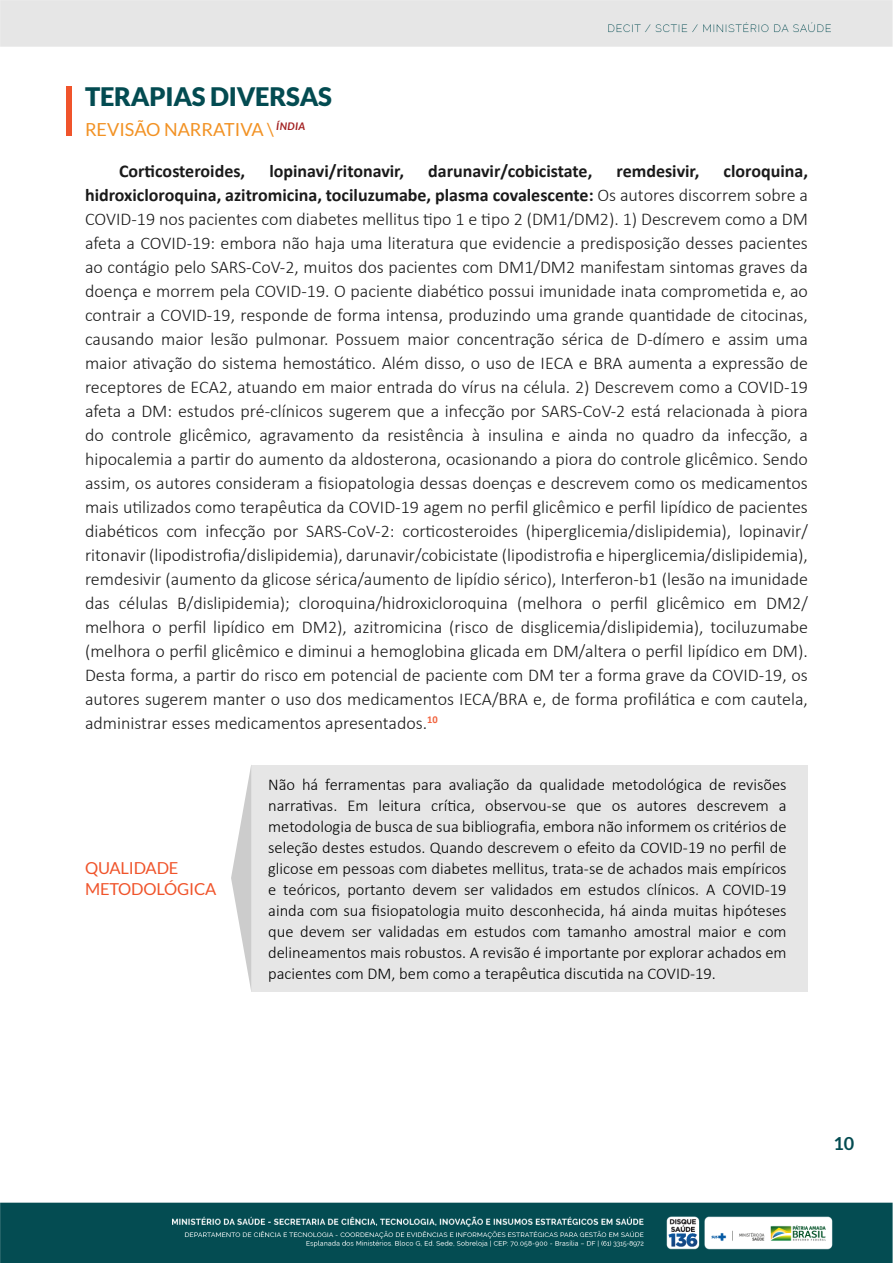
<style>
.page{position:relative;width:893px;height:1263px;background:#fff}
.page>*{position:absolute;margin:0;border:0;box-sizing:border-box;transform-origin:0 0}
.t1{font:900 25.5px "Lato";letter-spacing:-.01em;color:#034b51}
.t2{font:300 18px/24px "Calibri";color:#1a1a1a;text-align:justify}
.t3{font:700 18px "Calibri";color:#1a1a1a}
.t4{font:18px "Lato";color:#f29224}
.t5{font:700 18px "Lato";color:#034b51}
.t6{font:300 16.5px/21px "Calibri";color:#000;text-align:justify}
.t7{font:16.5px/21px "Lato";letter-spacing:-.01em;color:#f0542b}
.s1{font-weight:700}
</style>
<div class="page">
<img style="left:0;top:0;width:893px;height:1263px">
<div style="left:85px;top:764px;width:146px;height:227px;background:#fff"></div>
<div style="left:251px;top:764px;width:557px;height:227px;background:#e6e6e6"></div>
<svg style="left:231px;top:764px;width:20px;height:227px"></svg>
<div style="left:66px;top:86px;width:6px;height:50px;background:#f0542b"></div>
<h1 class="t1" style="left:85px;top:81px;width:248px">TERAPIAS DIVERSAS</h1>
<p class="t4" style="left:85px;top:119px;width:222px">REVISÃO NARRATIVA \ <sup>ÍNDIA</sup></p>
<p class="t3" style="left:119px;top:158px;width:128px">Corticosteroides,</p>
<p class="t3" style="left:269px;top:158px;width:136px">lopinavi/ritonavir,</p>
<p class="t3" style="left:428px;top:158px;width:166px">darunavir/cobicistate,</p>
<p class="t3" style="left:616px;top:158px;width:84px">remdesivir,</p>
<p class="t2" style="left:85px;top:159px;width:724px;text-indent:638px"><span class="s1">cloroquina, hidroxicloroquina, azitromicina, tociluzumabe, plasma covalescente:</span> Os autores discorrem sobre a COVID-19 nos pacientes com diabetes mellitus tipo 1 e tipo 2 (DM1/DM2). 1) Descrevem como a DM afeta a COVID-19: embora não haja uma literatura que evidencie a predisposição desses pacientes ao contágio pelo SARS-CoV-2, muitos dos pacientes com DM1/DM2 manifestam sintomas graves da doença e morrem pela COVID-19. O paciente diabético possui imunidade inata comprometida e, ao contrair a COVID-19, responde de forma intensa, produzindo uma grande quantidade de citocinas, causando maior lesão pulmonar. Possuem maior concentração sérica de D-dímero e assim uma maior ativação do sistema hemostático. Além disso, o uso de IECA e BRA aumenta a expressão de receptores de ECA2, atuando em maior entrada do vírus na célula. 2) Descrevem como a COVID-19 afeta a DM: estudos pré-clínicos sugerem que a infecção por SARS-CoV-2 está relacionada à piora do controle glicêmico, agravamento da resistência à insulina e ainda no quadro da infecção, a hipocalemia a partir do aumento da aldosterona, ocasionando a piora do controle glicêmico. Sendo assim, os autores consideram a fisiopatologia dessas doenças e descrevem como os medicamentos mais utilizados como terapêutica da COVID-19 agem no perfil glicêmico e perfil lipídico de pacientes diabéticos com infecção por SARS-CoV-2: corticosteroides (hiperglicemia/dislipidemia), lopinavir/ ritonavir (lipodistrofia/dislipidemia), darunavir/cobicistate (lipodistrofia e hiperglicemia/dislipidemia), remdesivir (aumento da glicose sérica/aumento de lipídio sérico), Interferon-b1 (lesão na imunidade das células B/dislipidemia); cloroquina/hidroxicloroquina (melhora o perfil glicêmico em DM2/ melhora o perfil lipídico em DM2), azitromicina (risco de disglicemia/dislipidemia), tociluzumabe (melhora o perfil glicêmico e diminui a hemoglobina glicada em DM/altera o perfil lipídico em DM).<br>Desta forma, a partir do risco em potencial de paciente com DM ter a forma grave da COVID-19, os autores sugerem manter o uso dos medicamentos IECA/BRA e, de forma profilática e com cautela, administrar esses medicamentos apresentados.<sup>10</sup></p>
<p class="t7" style="left:85px;top:857px;width:133px">QUALIDADE<br>METODOLÓGICA</p>
<p class="t6" style="left:268px;top:773px;width:520px">Não há ferramentas para avaliação da qualidade metodológica de revisões narrativas. Em leitura crítica, observou-se que os autores descrevem a metodologia de busca de sua bibliografia, embora não informem os critérios de seleção destes estudos. Quando descrevem o efeito da COVID-19 no perfil de glicose em pessoas com diabetes mellitus, trata-se de achados mais empíricos e teóricos, portanto devem ser validados em estudos clínicos. A COVID-19 ainda com sua fisiopatologia muito desconhecida, há ainda muitas hipóteses que devem ser validadas em estudos com tamanho amostral maior e com delineamentos mais robustos. A revisão é importante por explorar achados em pacientes com DM, bem como a terapêutica discutida na COVID-19.</p>
<p class="t5" style="left:833px;top:1133px;width:22px">10</p>
</div>
